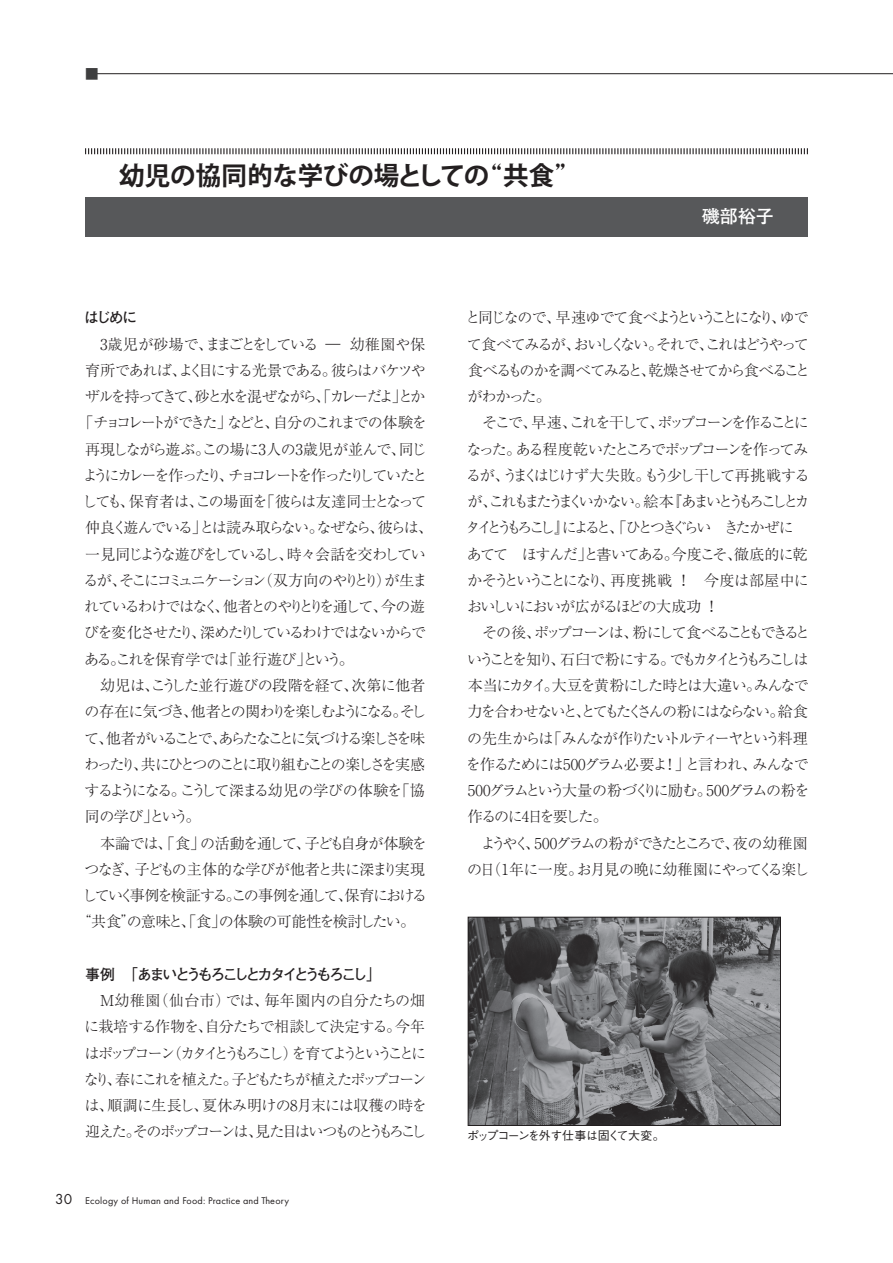
<style>
.page{position:relative;width:893px;height:1263px;background:#fff}
.page>*{position:absolute;margin:0;border:0;box-sizing:border-box;transform-origin:0 0}
.t1{font:700 25.5px "Koz Go Pr 6 N";letter-spacing:-.01em;color:#231f20}
.t2{font:700 18px "Futo Go B101 Pro";color:#fff}
.t3{font:300 15px/26.2px "Ryumin Pro";letter-spacing:-.11em;color:#231f20;text-align:justify}
.t4{font:300 15px "Ryumin Pro";letter-spacing:-.14em;color:#231f20}
.t5{font:300 15px "Ryumin Pro";letter-spacing:-.145em;color:#231f20}
.t6{font:300 15px "Ryumin Pro";letter-spacing:-.045em;color:#231f20}
.t7{font:700 15px "Futo Go B101 Pro";letter-spacing:-.175em;color:#231f20}
.t8{font:300 15px "Ryumin Pro";letter-spacing:-.16em;color:#231f20}
.t9{font:300 15px "Ryumin Pro";letter-spacing:-.155em;color:#231f20}
.t10{font:300 15px "Ryumin Pro";letter-spacing:-.175em;color:#231f20}
.t11{font:300 15px "Ryumin Pro";letter-spacing:-.13em;color:#231f20}
.t12{font:300 15px "Ryumin Pro";letter-spacing:-.04em;color:#231f20}
.t13{font:300 15px "Ryumin Pro";letter-spacing:-.065em;color:#231f20}
.t14{font:300 15px "Ryumin Pro";letter-spacing:-.01em;color:#231f20}
.t15{font:13.5px "Midashi Go Pro MB31";color:#3e3e3f}
.t16{font:500 12px "Gothic BBB Pro";letter-spacing:-.085em;color:#231f20}
.t17{font:10.2px "Futura PT";letter-spacing:.02em;color:#231f20}
.s1{font-family:"Ryumin Pro"}
.s2{font-size:15px}
.s3{font-family:"Hira Min Pro W3";font-weight:400}
</style>
<div class="page">
<hr style="left:93px;top:73px;width:800px;height:1px;background:#231f20">
<div style="left:85px;top:197px;width:723px;height:39px;background:#57585a"></div>
<svg style="left:85px;top:148px;width:723px;height:7px"></svg>
<img style="left:470px;top:919px;width:309px;height:205px">
<div style="left:468px;top:917px;width:313px;height:209px;border:1px solid #231f20"></div>
<p class="t15" style="left:85px;top:63px;width:15px">■</p>
<h1 class="t1" style="left:119px;top:161px;width:463px">幼児の協同的な学びの場としての<span class="s1">“</span>共食<span class="s1">”</span></h1>
<p class="t2" style="left:702px;top:202px;width:73px">磯部裕子</p>
<p class="t7" style="left:84px;top:306px;width:54px">はじめに</p>
<p class="t14" style="left:85px;top:332px;width:342px">　3歳児が砂場で、ままごとをしている ― 幼稚園や保</p>
<p class="t3" style="left:85px;top:356px;width:342px">育所であれば、よく目にする光景である。彼らはバケツや</p>
<p class="t4" style="left:85px;top:385px;width:342px">ザルを持ってきて、砂と水を混ぜながら、「カレーだよ」とか</p>
<p class="t5" style="left:79px;top:411px;width:350px">「チョコレートができた」などと、自分のこれまでの体験を</p>
<p class="t6" style="left:85px;top:437px;width:343px">再現しながら遊ぶ。この場に3人の3歳児が並んで、同じ</p>
<p class="t8" style="left:83px;top:464px;width:346px">ようにカレーを作ったり、チョコレートを作ったりしていたと</p>
<p class="t3" style="left:82px;top:487px;width:345px">しても、保育者は、この場面を「彼らは友達同士となって</p>
<p class="t3" style="left:85px;top:513px;width:349px">仲良く遊んでいる」とは読み取らない。なぜなら、彼らは、</p>
<p class="t3" style="left:85px;top:540px;width:342px">一見同じような遊びをしているし、時々会話を交わしてい</p>
<p class="t5" style="left:83px;top:569px;width:345px">るが、そこにコミュニケーション（双方向のやりとり）が生ま</p>
<p class="t3" style="left:84px;top:592px;width:342px">れているわけではなく、他者とのやりとりを通して、今の遊</p>
<p class="t3" style="left:84px;top:618px;width:344px">びを変化させたり、深めたりしているわけではないからで</p>
<p class="t3" style="left:84px;top:645px;width:271px">ある。これを保育学では「並行遊び」という。</p>
<p class="t12" style="left:85px;top:674px;width:342px">　幼児は、こうした並行遊びの段階を経て、次第に他者</p>
<p class="t4" style="left:84px;top:700px;width:343px">の存在に気づき、他者との関わりを楽しむようになる。そし</p>
<p class="t9" style="left:84px;top:726px;width:343px">て、他者がいることで、あらたなことに気づける楽しさを味</p>
<p class="t10" style="left:84px;top:752px;width:343px">わったり、共にひとつのことに取り組むことの楽しさを実感</p>
<p class="t3" style="left:85px;top:776px;width:342px">するようになる。こうして深まる幼児の学びの体験を「協</p>
<p class="t3" style="left:85px;top:802px;width:117px">同の学び」という。</p>
<p class="t3" style="left:85px;top:828px;width:343px">　本論では、「食」の活動を通して、子ども自身が体験を</p>
<p class="t13" style="left:85px;top:857px;width:342px">つなぎ、子どもの主体的な学びが他者と共に深まり実現</p>
<p class="t11" style="left:82px;top:884px;width:346px">していく事例を検証する。この事例を通して、保育における</p>
<p class="t6" style="left:76px;top:910px;width:340px">“共食”の意味と、「食」の体験の可能性を検討したい。</p>
<p class="t7" style="left:85px;top:962px;width:298px">事例　「あまいとうもろこしとカタイとうもろこし」</p>
<p class="t3" style="left:84px;top:986px;width:345px">　M幼稚園（仙台市）では、毎年園内の自分たちの畑に栽培する作物を、自分たちで相談して決定する。今年はポップコーン（カタイとうもろこし）を育てようということになり、春にこれを植えた。子どもたちが植えたポップコーンは、順調に生長し、夏休み明けの8月末には収穫の時を迎えた。そのポップコーンは、見た目はいつものとうもろこし</p>
<p class="t17" style="left:55px;top:1194px;width:235px"><span class="s2">30</span> Ecology of Human and Food: Practice and Theory</p>
<p class="t3" style="left:465px;top:303px;width:346px;text-align:left">と同じなので、早速ゆでて食べようということになり、ゆでて食べてみるが、おいしくない。それで、これはどうやって食べるものかを調べてみると、乾燥させてから食べることがわかった。<br>　そこで、早速、これを干して、ポップコーンを作ることになった。ある程度乾いたところでポップコーンを作ってみるが、うまくはじけず大失敗。もう少し干して再挑戦するが、これもまたうまくいかない。絵本『あまいとうもろこしとカタイとうもろこし』によると、「ひとつきぐらい　きたかぜに　あてて　ほすんだ」と書いてある。今度こそ、徹底的に乾かそうということになり、再度挑戦 <span class="s3">！</span> 今度は部屋中においしいにおいが広がるほどの大成功 <span class="s3">！<br></span>　その後、ポップコーンは、粉にして食べることもできるということを知り、石臼で粉にする。でもカタイとうもろこしは本当にカタイ。大豆を黄粉にした時とは大違い。みんなで力を合わせないと、とてもたくさんの粉にはならない。給食の先生からは「みんなが作りたいトルティーヤという料理を作るためには500グラム必要よ<span class="s3">！</span>」と言われ、みんなで<br>500グラムという大量の粉づくりに励む。500グラムの粉を作るのに4日を要した。<br>　ようやく、500グラムの粉ができたところで、夜の幼稚園の日（1年に一度。お月見の晩に幼稚園にやってくる楽し</p>
<p class="t16" style="left:467px;top:1126px;width:199px">ポップコーンを外す仕事は固くて大変。</p>
</div>
